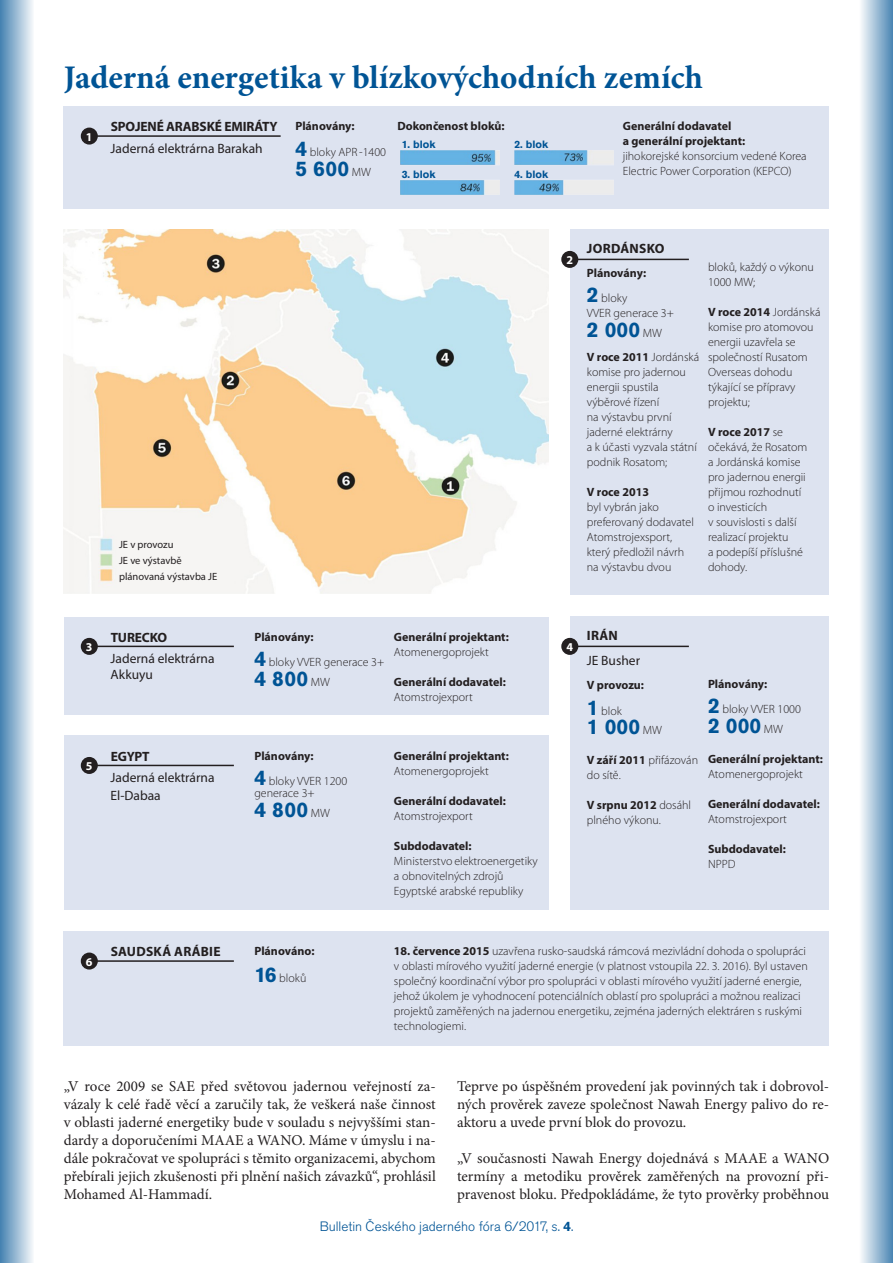
<style>
.page{position:relative;width:893px;height:1263px;background:#fff}
.page>*{position:absolute;margin:0;border:0;box-sizing:border-box;transform-origin:0 0}
.MEZITITULEK_MINION_B{font:700 33px "Minion Pro";color:#005495}
.SCHÉMA{font:700 21px "Akzidenz Grotesk Pro";color:#005495}
.TEXT{font:15px/18px "Minion Pro";letter-spacing:-.005em;color:#231f20;text-align:justify}
.TEXT_MYRIAD_9_12{font:13.5px/16.5px "Myriad Pro";color:#231f20}
.t1{font:300 13.5px "Akzidenz Grotesk Pro";color:#005495}
.TEXT_MYRIAD_9_12-2{font:700 13.5px "Myriad Pro";letter-spacing:-.01em;color:#231f20}
.TEXT_MYRIAD_9_12-3{font:700 13.5px "Myriad Pro";letter-spacing:.02em;color:#231f20}
.SCHÉMA-2{font:300 12px/15px "Myriad Pro";color:#231f20}
.SCHÉMA-3{font:700 12px/15px "Myriad Pro";color:#231f20}
.TEXT_MYRIAD_7_9{font:700 12px "Myriad Pro";color:#231f20}
.TEXT_MYRIAD_9_12-4{font:700 12px "Myriad Pro";color:#231f20}
.MEZITITULEK_MYRIAD{font:700 12px "Myriad Pro";color:#fff}
.TEXT_MYRIAD_7_9-2{font:10.5px "Myriad Pro";color:#231f20}
.TEXT_MYRIAD_7_9-3{font:700 10.5px "Akzidenz Grotesk Pro";color:#005495}
.s1{font-weight:700}
.s2{font-family:"Akzidenz Grotesk Pro";font-weight:700;font-size:21px;color:#005495}
.s3{font-family:"Myriad Pro";font-weight:300;font-size:12px;color:#231f20}
.s4{font-weight:300}
</style>
<div class="page">
<div style="left:0;top:0;width:34px;height:1263px;background:linear-gradient(to right,#4582b1,#f2f6f9)"></div>
<div style="left:859px;top:0;width:34px;height:1263px;background:linear-gradient(to right,#fdfdfe,#5089b6)"></div>
<div style="left:64px;top:106px;width:765px;height:102px;background:#dde3f0"></div>
<div style="left:81px;top:128px;width:17px;height:17px;background:#231f20;border-radius:50%"></div>
<hr style="left:89px;top:135px;width:192px;height:2px;background:#231f20">
<img style="left:401px;top:151px;width:212px;height:43px">
<img style="left:64px;top:230px;width:485px;height:364px">
<div style="left:64px;top:931px;width:765px;height:115px;background:#dde3f0"></div>
<div style="left:81px;top:952px;width:17px;height:17px;background:#231f20;border-radius:50%"></div>
<hr style="left:89px;top:960px;width:145px;height:2px;background:#231f20">
<div style="left:571px;top:230px;width:258px;height:365px;background:#dde3f0"></div>
<div style="left:561px;top:251px;width:17px;height:17px;background:#231f20;border-radius:50%"></div>
<hr style="left:570px;top:259px;width:119px;height:1px;background:#231f20">
<div style="left:571px;top:617px;width:258px;height:293px;background:#dde3f0"></div>
<div style="left:561px;top:638px;width:17px;height:17px;background:#231f20;border-radius:50%"></div>
<hr style="left:570px;top:646px;width:119px;height:1px;background:#231f20">
<div style="left:64px;top:617px;width:485px;height:97px;background:#dde3f0"></div>
<div style="left:81px;top:638px;width:17px;height:17px;background:#231f20;border-radius:50%"></div>
<hr style="left:89px;top:646px;width:145px;height:1px;background:#231f20">
<div style="left:64px;top:736px;width:485px;height:174px;background:#dde3f0"></div>
<div style="left:81px;top:757px;width:17px;height:17px;background:#231f20;border-radius:50%"></div>
<hr style="left:89px;top:765px;width:145px;height:1px;background:#231f20">
<p class="MEZITITULEK_MINION_B" style="left:64px;top:54px;width:641px">Jaderná energetika v blízkovýchodních zemích</p>
<p class="MEZITITULEK_MYRIAD" style="left:86px;top:129px;width:8px">1</p>
<p class="TEXT_MYRIAD_9_12-2" style="left:111px;top:118px;width:168px">SPOJENÉ ARABSKÉ EMIRÁTY</p>
<p class="TEXT_MYRIAD_7_9" style="left:295px;top:118px;width:61px">Plánovány:</p>
<p class="TEXT_MYRIAD_9_12-4" style="left:397px;top:118px;width:109px">Dokončenost bloků:</p>
<p class="SCHÉMA-2" style="left:623px;top:119px;width:185px"><span class="s1">Generální dodavatel<br>a generální projektant:<br></span>jihokorejské konsorcium vedené Korea<br>Electric Power Corporation (KEPCO)</p>
<p class="TEXT_MYRIAD_7_9-3" style="left:402px;top:138px;width:35px">1. blok</p>
<p class="TEXT_MYRIAD_7_9-3" style="left:514px;top:138px;width:35px">2. blok</p>
<p class="TEXT_MYRIAD_7_9-3" style="left:402px;top:168px;width:35px">3. blok</p>
<p class="TEXT_MYRIAD_7_9-3" style="left:514px;top:168px;width:35px">4. blok</p>
<p class="TEXT_MYRIAD_9_12" style="left:111px;top:140px;width:154px">Jaderná elektrárna Barakah</p>
<p class="SCHÉMA-2" style="left:295px;top:144px;width:92px"><span class="s2">4</span> bloky APR-1400</p>
<p class="SCHÉMA" style="left:295px;top:155px;width:77px">5 600 <span class="s3">MW</span></p>
<p class="TEXT_MYRIAD_7_9-2" style="left:119px;top:538px;width:56px">JE v provozu</p>
<p class="TEXT_MYRIAD_7_9-2" style="left:119px;top:554px;width:64px">JE ve výstavbě</p>
<p class="TEXT_MYRIAD_7_9-2" style="left:119px;top:570px;width:100px">plánovaná výstavba JE</p>
<p class="MEZITITULEK_MYRIAD" style="left:86px;top:639px;width:8px">3</p>
<p class="TEXT_MYRIAD_9_12-2" style="left:111px;top:628px;width:58px">TURECKO</p>
<p class="TEXT_MYRIAD_7_9" style="left:254px;top:629px;width:61px">Plánovány:</p>
<p class="SCHÉMA-3" style="left:394px;top:628px;width:116px">Generální projektant:</p>
<p class="SCHÉMA-2" style="left:394px;top:644px;width:96px">Atomenergoprojekt</p>
<p class="SCHÉMA-3" style="left:394px;top:673px;width:113px">Generální dodavatel:</p>
<p class="SCHÉMA-2" style="left:394px;top:689px;width:80px">Atomstrojexport</p>
<p class="TEXT_MYRIAD_9_12" style="left:111px;top:650px;width:106px">Jaderná elektrárna<br>Akkuyu</p>
<p class="SCHÉMA-2" style="left:254px;top:655px;width:131px"><span class="s2">4</span> bloky VVER generace 3+</p>
<p class="SCHÉMA" style="left:254px;top:665px;width:77px">4 800 <span class="s3">MW</span></p>
<p class="MEZITITULEK_MYRIAD" style="left:86px;top:758px;width:8px">5</p>
<p class="TEXT_MYRIAD_9_12-2" style="left:111px;top:747px;width:41px">EGYPT</p>
<p class="TEXT_MYRIAD_7_9" style="left:254px;top:748px;width:61px">Plánovány:</p>
<p class="SCHÉMA-3" style="left:394px;top:748px;width:116px">Generální projektant:</p>
<p class="SCHÉMA-2" style="left:394px;top:763px;width:96px">Atomenergoprojekt</p>
<p class="SCHÉMA-3" style="left:394px;top:793px;width:113px">Generální dodavatel:</p>
<p class="SCHÉMA-2" style="left:394px;top:808px;width:80px">Atomstrojexport</p>
<p class="SCHÉMA-3" style="left:394px;top:838px;width:79px">Subdodavatel:</p>
<p class="SCHÉMA-2" style="left:394px;top:853px;width:145px">Ministerstvo elektroenergetiky a obnovitelných zdrojů<br>Egyptské arabské republiky</p>
<p class="TEXT_MYRIAD_9_12" style="left:111px;top:768px;width:106px;line-height:18px">Jaderná elektrárna<br>El-Dabaa</p>
<p class="SCHÉMA-2" style="left:254px;top:775px;width:94px;line-height:12px"><span class="s2">4</span> bloky VVER 1200 generace 3+</p>
<p class="SCHÉMA" style="left:254px;top:796px;width:77px">4 800 <span class="s3">MW</span></p>
<p class="MEZITITULEK_MYRIAD" style="left:566px;top:252px;width:8px">2</p>
<p class="TEXT_MYRIAD_9_12-3" style="left:587px;top:239px;width:79px">JORDÁNSKO</p>
<p class="TEXT_MYRIAD_7_9" style="left:587px;top:265px;width:61px">Plánovány:</p>
<p class="SCHÉMA-2" style="left:587px;top:290px;width:89px"><span class="s2">2</span> bloky<br>VVER generace 3+</p>
<p class="SCHÉMA" style="left:587px;top:316px;width:77px">2 000 <span class="s3">MW</span></p>
<p class="SCHÉMA-2" style="left:587px;top:349px;width:114px"><span class="s1">V roce 2011</span> Jordánská komise pro jadernou energii spustila výběrové řízení<br>na výstavbu první jaderné elektrárny<br>a k účasti vyzvala státní podnik Rosatom;</p>
<p class="SCHÉMA-2" style="left:587px;top:484px;width:109px"><span class="s1">V roce 2013<br></span>byl vybrán jako preferovaný dodavatel<br>Atomstrojexsport, který předložil návrh na výstavbu dvou</p>
<p class="SCHÉMA-2" style="left:708px;top:259px;width:107px">bloků, každý o výkonu<br>1000 MW;</p>
<p class="SCHÉMA-2" style="left:708px;top:304px;width:114px"><span class="s1">V roce 2014</span> Jordánská komise pro atomovou energii uzavřela se společností Rusatom<br>Overseas dohodu týkající se přípravy projektu;</p>
<p class="SCHÉMA-2" style="left:708px;top:424px;width:101px"><span class="s1">V roce 2017</span> se očekává, že Rosatom a Jordánská komise pro jadernou energii přijmou rozhodnutí o investicích<br>v souvislosti s další realizací projektu<br>a podepíší příslušné dohody.</p>
<p class="MEZITITULEK_MYRIAD" style="left:566px;top:639px;width:8px">4</p>
<p class="TEXT_MYRIAD_9_12-2" style="left:587px;top:626px;width:32px">IRÁN</p>
<p class="TEXT_MYRIAD_9_12" style="left:587px;top:652px;width:55px">JE Busher</p>
<p class="TEXT_MYRIAD_7_9" style="left:587px;top:677px;width:59px">V provozu:</p>
<p class="SCHÉMA-2" style="left:587px;top:703px;width:37px"><span class="s2">1</span> blok</p>
<p class="SCHÉMA" style="left:587px;top:713px;width:77px">1 000 <span class="s3">MW</span></p>
<p class="SCHÉMA-2" style="left:587px;top:752px;width:113px"><span class="s1">V září 2011</span> přifázován do sítě.</p>
<p class="SCHÉMA-2" style="left:587px;top:797px;width:106px"><span class="s1">V srpnu 2012</span> dosáhl plného výkonu.</p>
<p class="TEXT_MYRIAD_7_9" style="left:708px;top:676px;width:61px">Plánovány:</p>
<p class="SCHÉMA-2" style="left:708px;top:701px;width:94px"><span class="s2">2</span> bloky VVER 1000</p>
<p class="SCHÉMA" style="left:708px;top:711px;width:77px">2 000 <span class="s3">MW</span></p>
<p class="SCHÉMA-3" style="left:708px;top:750px;width:116px">Generální projektant:<br><span class="s4">Atomenergoprojekt</span></p>
<p class="SCHÉMA-3" style="left:708px;top:795px;width:113px">Generální dodavatel:<br><span class="s4">Atomstrojexport</span></p>
<p class="SCHÉMA-3" style="left:708px;top:840px;width:79px">Subdodavatel:</p>
<p class="SCHÉMA-2" style="left:708px;top:856px;width:29px">NPPD</p>
<p class="MEZITITULEK_MYRIAD" style="left:86px;top:954px;width:8px">6</p>
<p class="TEXT_MYRIAD_9_12-3" style="left:111px;top:943px;width:111px">SAUDSKÁ ARÁBIE</p>
<p class="TEXT_MYRIAD_7_9" style="left:254px;top:943px;width:62px">Plánováno:</p>
<p class="SCHÉMA-2" style="left:394px;top:943px;width:415px"><span class="s1">18. července 2015</span> uzavřenа rusko-saudská rámcová mezivládní dohoda o spolupráci v oblasti mírového využití jaderné energie (v platnost vstoupila 22. 3. 2016). Byl ustaven společný koordinační výbor pro spolupráci v oblasti mírového využití jaderné energie, jehož úkolem je vyhodnocení potenciálních oblastí pro spolupráci a možnou realizaci projektů zaměřených na jadernou energetiku, zejména jaderných elektráren s ruskými technologiemi.</p>
<p class="SCHÉMA-2" style="left:254px;top:970px;width:53px"><span class="s2">16</span> bloků</p>
<p class="TEXT" style="left:64px;top:1077px;width:374px">„V roce 2009 se SAE před světovou jadernou veřejností za&shy;vázaly k celé řadě věcí a zaručily tak, že veškerá naše činnost v oblasti jaderné energetiky bude v souladu s nejvyššími stan&shy;dardy a doporučeními MAAE a WANO. Máme v úmyslu i na&shy;dále pokračovat ve spolupráci s těmito organizacemi, abychom přebírali jejich zkušenosti při plnění našich závazků“, prohlásil Mohamed Al-Hammadí.</p>
<p class="TEXT" style="left:457px;top:1077px;width:374px">Teprve po úspěšném provedení jak povinných tak i dobrovol&shy;ných prověrek zaveze společnost Nawah Energy palivo do re&shy;aktoru a uvede první blok do provozu.</p>
<p class="TEXT" style="left:457px;top:1149px;width:374px">„V současnosti Nawah Energy dojednává s MAAE a WANO termíny a metodiku prověrek zaměřených na provozní při&shy;pravenost bloku. Předpokládáme, že tyto prověrky proběhnou</p>
<p class="t1" style="left:320px;top:1217px;width:255px">Bulletin Českého jaderného fóra 6/2017, s. <span class="s1">4</span>.</p>
</div>
